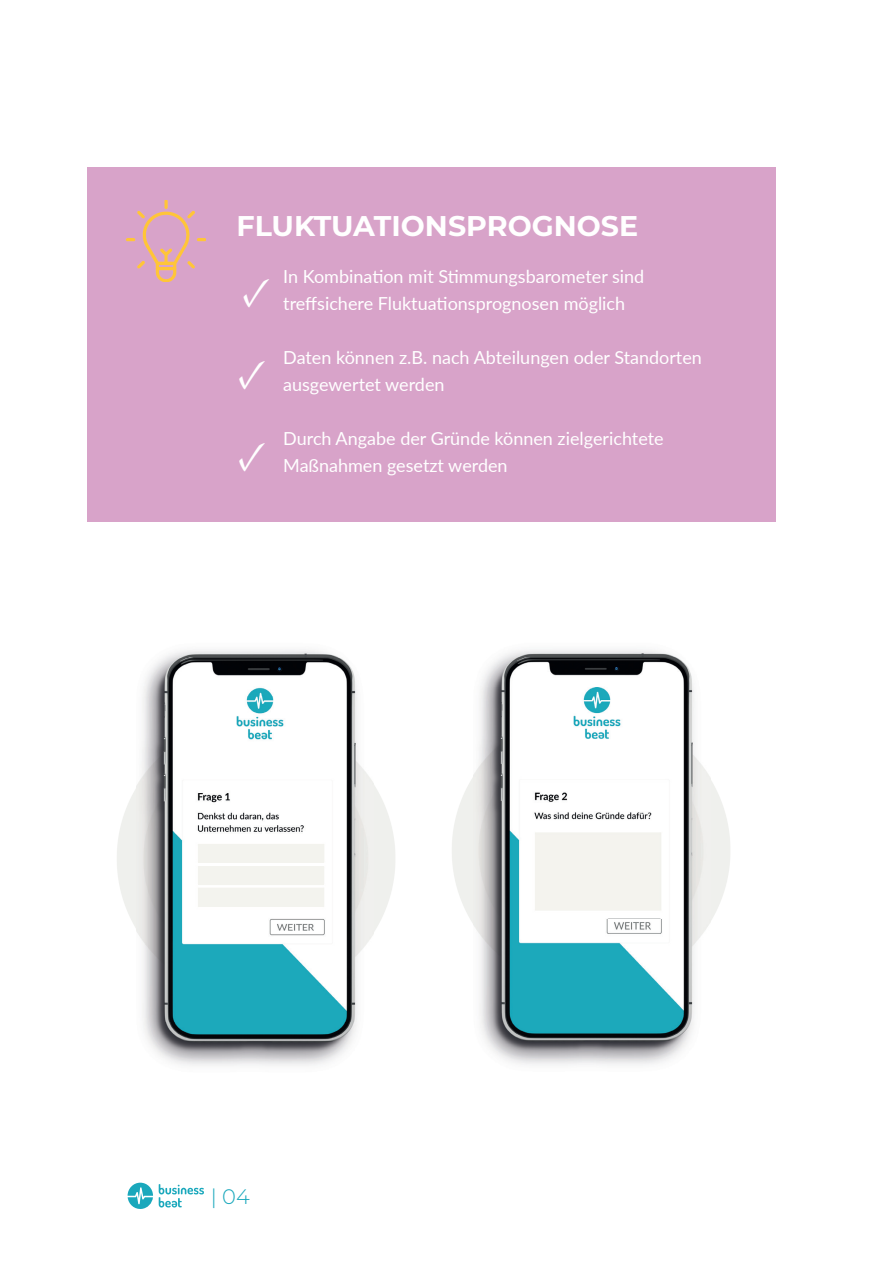
<style>
.page{position:relative;width:893px;height:1263px;background:#fff}
.page>*{position:absolute;margin:0;border:0;box-sizing:border-box;transform-origin:0 0}
.t1{font:42px/81.9px "Minion Pro";color:#fff;text-align:justify}
.t2{font:700 28.5px "Montserrat";color:#fff}
.t3{font:300 21px "Montserrat";color:#1aa8bc}
.t4{font:18px/27px "Lato";color:#fff}
</style>
<div class="page">
<svg style="left:128px;top:1183px;width:76px;height:26px"></svg>
<img style="left:473px;top:650px;width:238px;height:415px">
<img style="left:136px;top:650px;width:238px;height:416px">
<div style="left:198px;top:844px;width:126px;height:18px;background:#f3f3ee"></div>
<div style="left:198px;top:866px;width:126px;height:18px;background:#f3f3ee"></div>
<div style="left:198px;top:888px;width:126px;height:18px;background:#f3f3ee"></div>
<div style="left:87px;top:168px;width:689px;height:354px;background:#d8a3c9"></div>
<img style="left:126px;top:201px;width:80px;height:80px">
<h2 class="t2" style="left:236px;top:205px;width:403px">FLUKTUATIONSPROGNOSE</h2>
<p class="t4" style="left:283px;top:263px;width:363px">In Kombination mit Stimmungsbarometer sind treffsichere Fluktuationsprognosen möglich</p>
<p class="t4" style="left:283px;top:344px;width:420px">Daten können z.B. nach Abteilungen oder Standorten ausgewertet werden</p>
<p class="t4" style="left:283px;top:425px;width:382px">Durch Angabe der Gründe können zielgerichtete<br>Maßnahmen gesetzt werden</p>
<h1 class="t1" style="left:238px;top:251px;width:34px">✓ ✓ ✓</h1>
<p class="t3" style="left:211px;top:1182px;width:41px">| 04</p>
</div>
